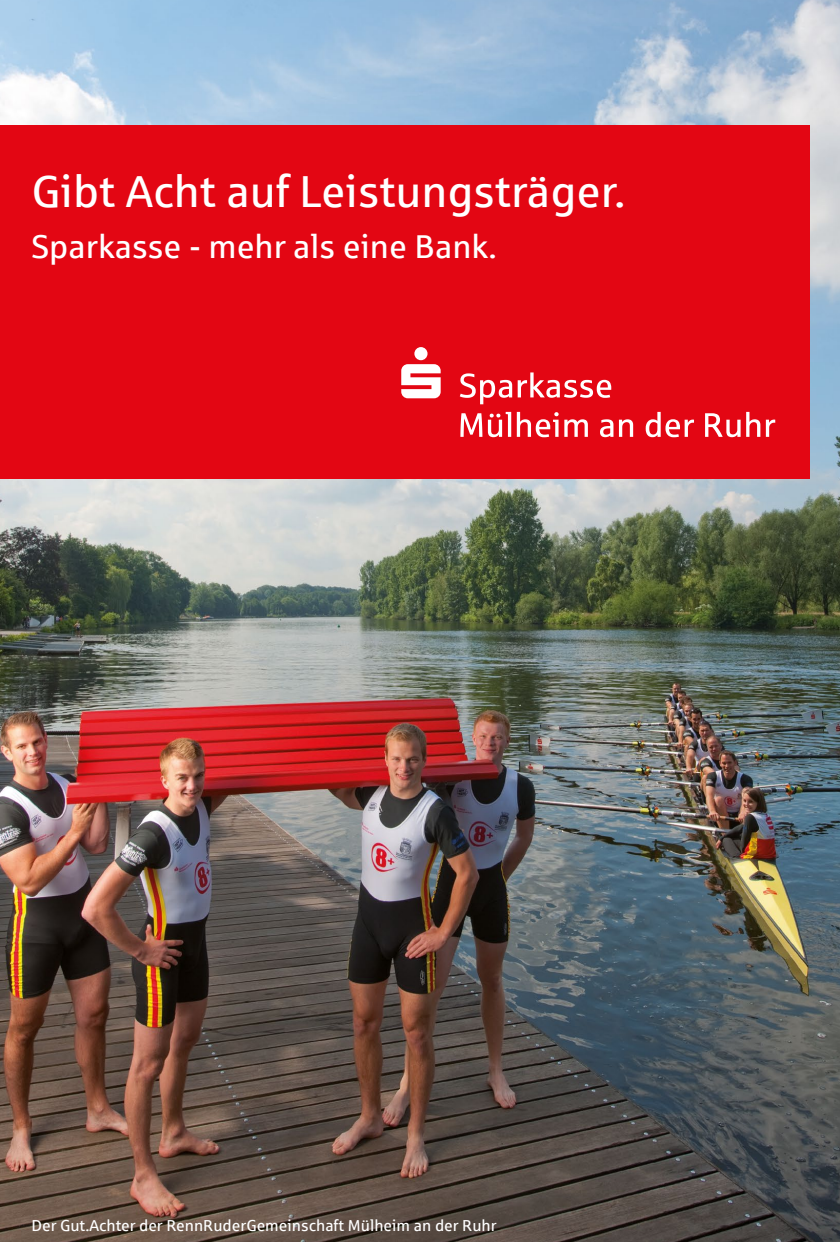
<style>
.page{position:relative;width:840px;height:1242px;background:#fff}
.page>*{position:absolute;margin:0;border:0;box-sizing:border-box;transform-origin:0 0}
.t1{font:44.8px "Sparkasse Rg";color:#fff}
.t2{font:33px "Sparkasse Rg";color:#fff}
.t3{font:15.8px "Sparkasse Rg";color:#fff}
</style>
<div class="page">
<img style="left:0;top:0;width:839px;height:1242px">
<div style="left:0;top:125px;width:809px;height:353px;background:#e30613"></div>
<svg style="left:460px;top:412px;width:98px;height:25px"></svg>
<svg style="left:564px;top:419px;width:23px;height:18px"></svg>
<svg style="left:600px;top:419px;width:32px;height:18px"></svg>
<svg style="left:645px;top:412px;width:48px;height:25px"></svg>
<svg style="left:705px;top:412px;width:69px;height:25px"></svg>
<svg style="left:459px;top:372px;width:152px;height:32px"></svg>
<svg style="left:401px;top:347px;width:39px;height:51px"></svg>
<p class="t1" style="left:31px;top:163px;width:595px">Gibt Acht auf Leistungsträger.</p>
<p class="t2" style="left:31px;top:227px;width:466px">Sparkasse - mehr als eine Bank.</p>
<p class="t3" style="left:31px;top:1215px;width:466px">Der Gut.Achter der RennRuderGemeinschaft Mülheim an der Ruhr</p>
</div>
